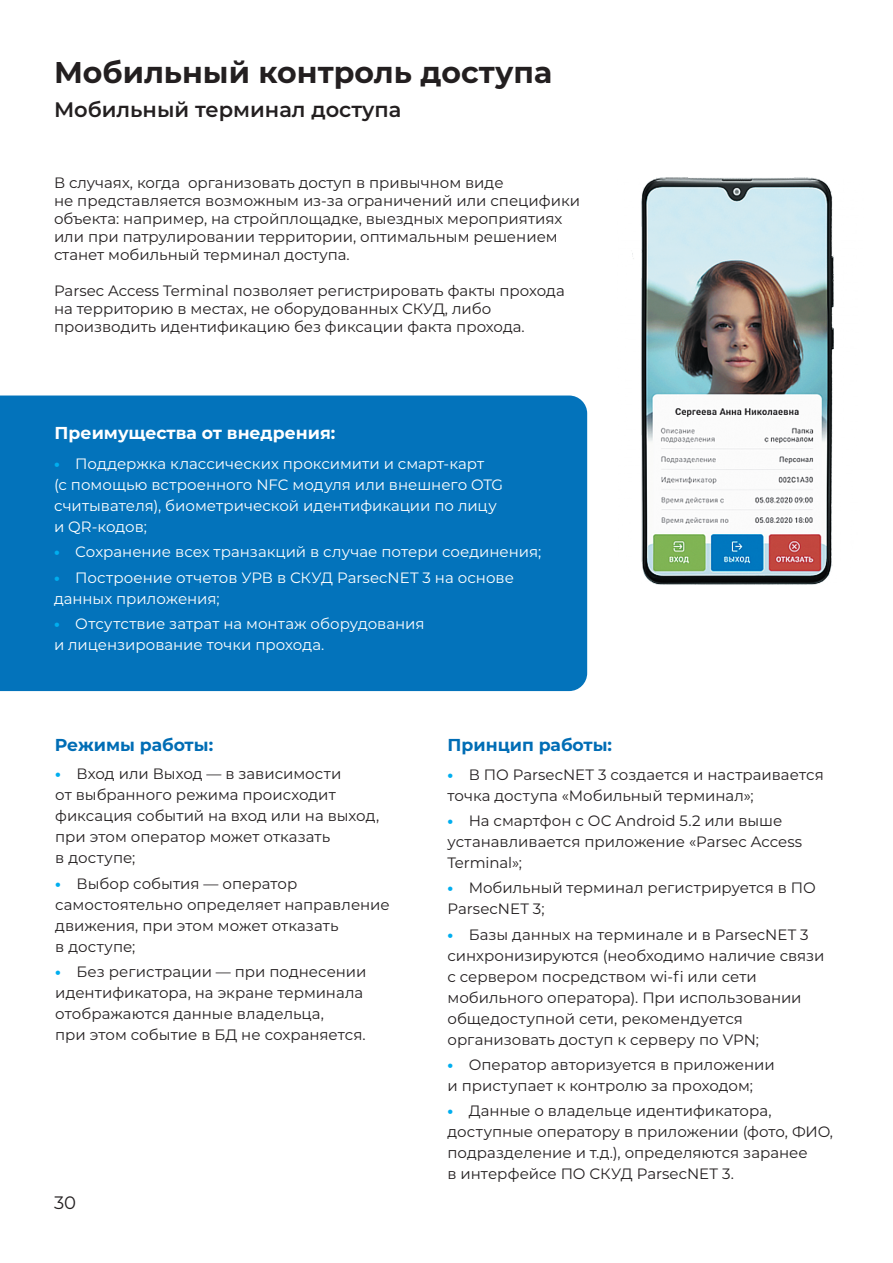
<style>
.page{position:relative;width:893px;height:1263px;background:#fff}
.page>*{position:absolute;margin:0;border:0;box-sizing:border-box;transform-origin:0 0}
.Заголовок{font:700 30px "Montserrat";color:#231f20}
.Подзаголовок{font:600 21px "Montserrat";color:#231f20}
.t1{font:18px "Montserrat";color:#231f20}
.Заголовок_текста{font:700 17.25px "Montserrat";color:#006db5}
.Заголовок_текста-2{font:700 17.25px "Montserrat";color:#fff}
.t2{font:15px/21px "Montserrat";color:#231f20}
.t3{font:15px/21px "Montserrat";color:#fff}
.s1{font-weight:800;color:#00aeef}
</style>
<div class="page">
<div style="left:0;top:395px;width:587px;height:296px;background:#0373bb"></div>
<img style="left:632px;top:177px;width:202px;height:408px">
<p class="Заголовок" style="left:54px;top:51px;width:500px">Мобильный контроль доступа</p>
<p class="Подзаголовок" style="left:54px;top:95px;width:349px">Мобильный терминал доступа</p>
<p class="t2" style="left:54px;top:173px;width:527px;line-height:18px">В случаях, когда организовать доступ в привычном виде<br>не представляется возможным из-за ограничений или специфики объекта: например, на стройплощадке, выездных мероприятиях или при патрулировании территории, оптимальным решением станет мобильный терминал доступа.</p>
<p class="t2" style="left:54px;top:281px;width:512px;line-height:18px">Parsec Access Terminal позволяет регистрировать факты прохода на территорию в местах, не оборудованных СКУД, либо производить идентификацию без фиксации факта прохода.</p>
<p class="Заголовок_текста-2" style="left:55px;top:421px;width:282px">Преимущества от внедрения:</p>
<p class="t3" style="left:54px;top:453px;width:451px"><span class="s1">•</span> Поддержка классических проксимити и смарт-карт<br>(с помощью встроенного NFC модуля или внешнего OTG считывателя), биометрической идентификации по лицу и QR-кодов;</p>
<p class="t3" style="left:54px;top:541px;width:489px"><span class="s1">•</span> Сохранение всех транзакций в случае потери соединения;</p>
<p class="t3" style="left:54px;top:566px;width:461px"><span class="s1">•</span> Построение отчетов УРВ в СКУД ParsecNET 3 на основе данных приложения;</p>
<p class="t3" style="left:54px;top:612px;width:372px"><span class="s1">•</span> Отсутствие затрат на монтаж оборудования и лицензирование точки прохода.</p>
<p class="Заголовок_текста" style="left:55px;top:733px;width:160px">Режимы работы:</p>
<p class="t2" style="left:55px;top:763px;width:325px"><span class="s1">•</span> Вход или Выход — в зависимости<br>от выбранного режима происходит фиксация событий на вход или на выход, при этом оператор может отказать<br>в доступе;</p>
<p class="t2" style="left:55px;top:872px;width:336px"><span class="s1">•</span> Выбор события — оператор самостоятельно определяет направление движения, при этом может отказать<br>в доступе;</p>
<p class="t2" style="left:55px;top:960px;width:313px"><span class="s1">•</span> Без регистрации — при поднесении идентификатора, на экране терминала отображаются данные владельца,<br>при этом событие в БД не сохраняется.</p>
<p class="t1" style="left:54px;top:1190px;width:24px">30</p>
<p class="Заголовок_текста" style="left:447px;top:733px;width:166px">Принцип работы:</p>
<p class="t2" style="left:447px;top:763px;width:378px"><span class="s1">•</span> В ПО ParsecNET 3 создается и настраивается точка доступа «Мобильный терминал»;</p>
<p class="t2" style="left:447px;top:810px;width:356px"><span class="s1">•</span> На смартфон с ОС Android 5.2 или выше устанавливается приложение «Parsec Acсess<br>Terminal»;</p>
<p class="t2" style="left:447px;top:877px;width:370px"><span class="s1">•</span> Мобильный терминал регистрируется в ПО<br>ParsecNET 3;</p>
<p class="t2" style="left:447px;top:923px;width:379px"><span class="s1">•</span> Базы данных на терминале и в ParsecNET 3 синхронизируются (необходимо наличие связи с сервером посредством wi-fi или сети мобильного оператора). При использовании общедоступной сети, рекомендуется организовать доступ к серверу по VPN;</p>
<p class="t2" style="left:447px;top:1053px;width:329px"><span class="s1">•</span> Оператор авторизуется в приложении и приступает к контролю за проходом;</p>
<p class="t2" style="left:447px;top:1100px;width:387px"><span class="s1">•</span> Данные о владельце идентификатора, доступные оператору в приложении (фото, ФИО, подразделение и т.д.), определяются заранее<br>в интерфейсе ПО СКУД ParsecNET 3.</p>
</div>
